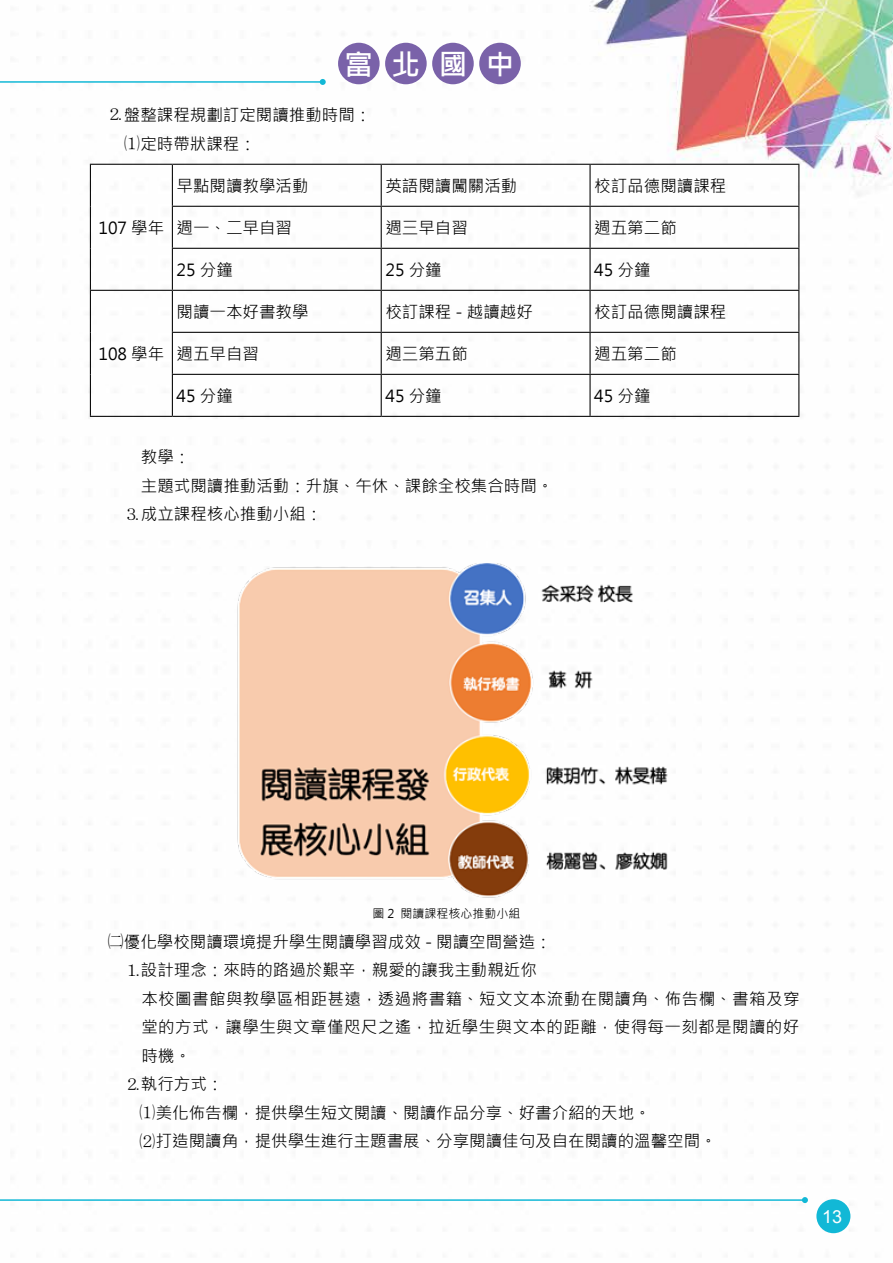
<style>
.page{position:relative;width:893px;height:1263px;background:#fff}
.page>*{position:absolute;margin:0;border:0;box-sizing:border-box;transform-origin:0 0}
.t1{font:700 28.5px "Microsoft Jheng Hei";color:#fff}
.t2{font:18px "Arial";color:#fff}
.t3{font:16.5px/28.5px "Microsoft Jheng Hei";color:#000}
.t4{font:16.5px "Microsoft Jheng Hei";letter-spacing:.025em;color:#000}
.t5{font:12px "Microsoft Jheng Hei";color:#000}
.s1{font-family:"MS Mincho"}
</style>
<div class="page">
<img style="left:89px;top:0;width:804px;height:1234px">
<div style="left:816px;top:1199px;width:34px;height:34px;background:#12b8d6;border-radius:50%"></div>
<hr style="left:0;top:81px;width:323px;height:2px;background:#12b8d6">
<svg style="left:320px;top:79px;width:6px;height:6px"></svg>
<hr style="left:0;top:1199px;width:805px;height:2px;background:#12b8d6">
<svg style="left:802px;top:1197px;width:6px;height:6px"></svg>
<div style="left:338px;top:43px;width:42px;height:41px;background:#7a62a9;border-radius:50%"></div>
<div style="left:385px;top:43px;width:42px;height:41px;background:#7a62a9;border-radius:50%"></div>
<div style="left:432px;top:43px;width:42px;height:41px;background:#7a62a9;border-radius:50%"></div>
<div style="left:479px;top:43px;width:42px;height:41px;background:#7a62a9;border-radius:50%"></div>
<hr style="left:90px;top:164px;width:82px;height:1px;background:#000">
<hr style="left:90px;top:165px;width:1px;height:41px;background:#000">
<hr style="left:172px;top:164px;width:209px;height:1px;background:#000">
<hr style="left:172px;top:165px;width:1px;height:41px;background:#000">
<hr style="left:381px;top:164px;width:209px;height:1px;background:#000">
<hr style="left:381px;top:165px;width:1px;height:41px;background:#000">
<hr style="left:590px;top:164px;width:209px;height:1px;background:#000">
<hr style="left:589px;top:165px;width:2px;height:41px;background:#000">
<hr style="left:798px;top:165px;width:1px;height:41px;background:#000">
<hr style="left:90px;top:206px;width:1px;height:42px;background:#000">
<hr style="left:172px;top:206px;width:209px;height:1px;background:#000">
<hr style="left:172px;top:207px;width:1px;height:41px;background:#000">
<hr style="left:381px;top:206px;width:209px;height:1px;background:#000">
<hr style="left:381px;top:207px;width:1px;height:41px;background:#000">
<hr style="left:590px;top:206px;width:209px;height:1px;background:#000">
<hr style="left:589px;top:207px;width:2px;height:41px;background:#000">
<hr style="left:798px;top:207px;width:1px;height:41px;background:#000">
<hr style="left:90px;top:248px;width:1px;height:42px;background:#000">
<hr style="left:172px;top:248px;width:209px;height:1px;background:#000">
<hr style="left:172px;top:249px;width:1px;height:41px;background:#000">
<hr style="left:381px;top:248px;width:209px;height:1px;background:#000">
<hr style="left:381px;top:249px;width:1px;height:41px;background:#000">
<hr style="left:590px;top:248px;width:209px;height:1px;background:#000">
<hr style="left:589px;top:249px;width:2px;height:41px;background:#000">
<hr style="left:798px;top:249px;width:1px;height:41px;background:#000">
<hr style="left:90px;top:290px;width:82px;height:1px;background:#000">
<hr style="left:90px;top:291px;width:1px;height:41px;background:#000">
<hr style="left:172px;top:290px;width:209px;height:1px;background:#000">
<hr style="left:172px;top:291px;width:1px;height:41px;background:#000">
<hr style="left:381px;top:290px;width:209px;height:1px;background:#000">
<hr style="left:381px;top:291px;width:1px;height:41px;background:#000">
<hr style="left:590px;top:290px;width:209px;height:1px;background:#000">
<hr style="left:589px;top:291px;width:2px;height:41px;background:#000">
<hr style="left:798px;top:291px;width:1px;height:41px;background:#000">
<hr style="left:90px;top:332px;width:1px;height:42px;background:#000">
<hr style="left:172px;top:332px;width:209px;height:1px;background:#000">
<hr style="left:172px;top:333px;width:1px;height:41px;background:#000">
<hr style="left:381px;top:332px;width:209px;height:1px;background:#000">
<hr style="left:381px;top:333px;width:1px;height:41px;background:#000">
<hr style="left:590px;top:332px;width:209px;height:1px;background:#000">
<hr style="left:589px;top:333px;width:2px;height:41px;background:#000">
<hr style="left:798px;top:333px;width:1px;height:41px;background:#000">
<hr style="left:90px;top:374px;width:1px;height:42px;background:#000">
<hr style="left:172px;top:374px;width:209px;height:1px;background:#000">
<hr style="left:172px;top:375px;width:1px;height:41px;background:#000">
<hr style="left:381px;top:374px;width:209px;height:1px;background:#000">
<hr style="left:381px;top:375px;width:1px;height:41px;background:#000">
<hr style="left:590px;top:374px;width:209px;height:1px;background:#000">
<hr style="left:589px;top:375px;width:2px;height:41px;background:#000">
<hr style="left:798px;top:375px;width:1px;height:41px;background:#000">
<hr style="left:90px;top:416px;width:82px;height:1px;background:#000">
<hr style="left:172px;top:416px;width:209px;height:1px;background:#000">
<hr style="left:381px;top:416px;width:209px;height:1px;background:#000">
<hr style="left:590px;top:416px;width:209px;height:1px;background:#000">
<img style="left:194px;top:563px;width:506px;height:337px">
<h1 class="t1" style="left:345px;top:46px;width:171px">富北國中</h1>
<p class="t3" style="left:124px;top:101px;width:249px;text-indent:-17px"><span class="s1">⒉</span>盤整課程規劃訂定閱讀推動時間：<br><span class="s1">⑴</span>定時帶狀課程：</p>
<p class="t3" style="left:98px;top:213px;width:67px">107 學年</p>
<p class="t3" style="left:98px;top:339px;width:67px">108 學年</p>
<p class="t3" style="left:177px;top:171px;width:133px">早點閱讀教學活動</p>
<p class="t3" style="left:385px;top:171px;width:133px">英語閱讀闖關活動</p>
<p class="t3" style="left:594px;top:171px;width:133px">校訂品德閱讀課程</p>
<p class="t3" style="left:177px;top:213px;width:117px">週一、二早自習</p>
<p class="t3" style="left:385px;top:213px;width:84px">週三早自習</p>
<p class="t3" style="left:594px;top:213px;width:84px">週五第二節</p>
<p class="t3" style="left:177px;top:255px;width:58px">25 分鐘</p>
<p class="t3" style="left:385px;top:255px;width:58px">25 分鐘</p>
<p class="t3" style="left:594px;top:255px;width:58px">45 分鐘</p>
<p class="t3" style="left:177px;top:297px;width:133px">閱讀一本好書教學</p>
<p class="t3" style="left:385px;top:297px;width:149px">校訂課程 - 越讀越好</p>
<p class="t3" style="left:594px;top:297px;width:133px">校訂品德閱讀課程</p>
<p class="t3" style="left:177px;top:339px;width:84px">週五早自習</p>
<p class="t3" style="left:385px;top:339px;width:84px">週三第五節</p>
<p class="t3" style="left:594px;top:339px;width:84px">週五第二節</p>
<p class="t3" style="left:177px;top:381px;width:58px">45 分鐘</p>
<p class="t3" style="left:385px;top:381px;width:58px">45 分鐘</p>
<p class="t3" style="left:594px;top:381px;width:58px">45 分鐘</p>
<p class="t3" style="left:141px;top:443px;width:51px">教學：</p>
<p class="t3" style="left:141px;top:471px;width:414px">主題式閱讀推動活動：升旗、午休、課餘全校集合時間。</p>
<p class="t3" style="left:124px;top:500px;width:200px"><span class="s1">⒊</span>成立課程核心推動小組：</p>
<p class="t5" style="left:372px;top:906px;width:149px">圖 2 閱讀課程核心推動小組</p>
<p class="t3" style="left:107px;top:927px;width:446px"><span class="s1">㈡</span>優化學校閱讀環境提升學生閱讀學習成效 - 閱讀空間營造：</p>
<p class="t3" style="left:124px;top:956px;width:414px"><span class="s1">⒈</span>設計理念：來時的路過於艱辛，親愛的讓我主動親近你</p>
<p class="t4" style="left:141px;top:988px;width:660px">本校圖書館與教學區相距甚遠，透過將書籍、短文文本流動在閱讀角、佈告欄、書箱及穿</p>
<p class="t4" style="left:141px;top:1017px;width:659px">堂的方式，讓學生與文章僅咫尺之遙，拉近學生與文本的距離，使得每一刻都是閱讀的好</p>
<p class="t3" style="left:141px;top:1041px;width:51px">時機。</p>
<p class="t3" style="left:124px;top:1070px;width:100px"><span class="s1">⒉</span>執行方式：</p>
<p class="t3" style="left:139px;top:1098px;width:513px"><span class="s1">⑴</span>美化佈告欄，提供學生短文閱讀、閱讀作品分享、好書介紹的天地。</p>
<p class="t3" style="left:139px;top:1127px;width:579px"><span class="s1">⑵</span>打造閱讀角，提供學生進行主題書展、分享閱讀佳句及自在閱讀的溫馨空間。</p>
<p class="t2" style="left:822px;top:1204px;width:22px">13</p>
</div>
